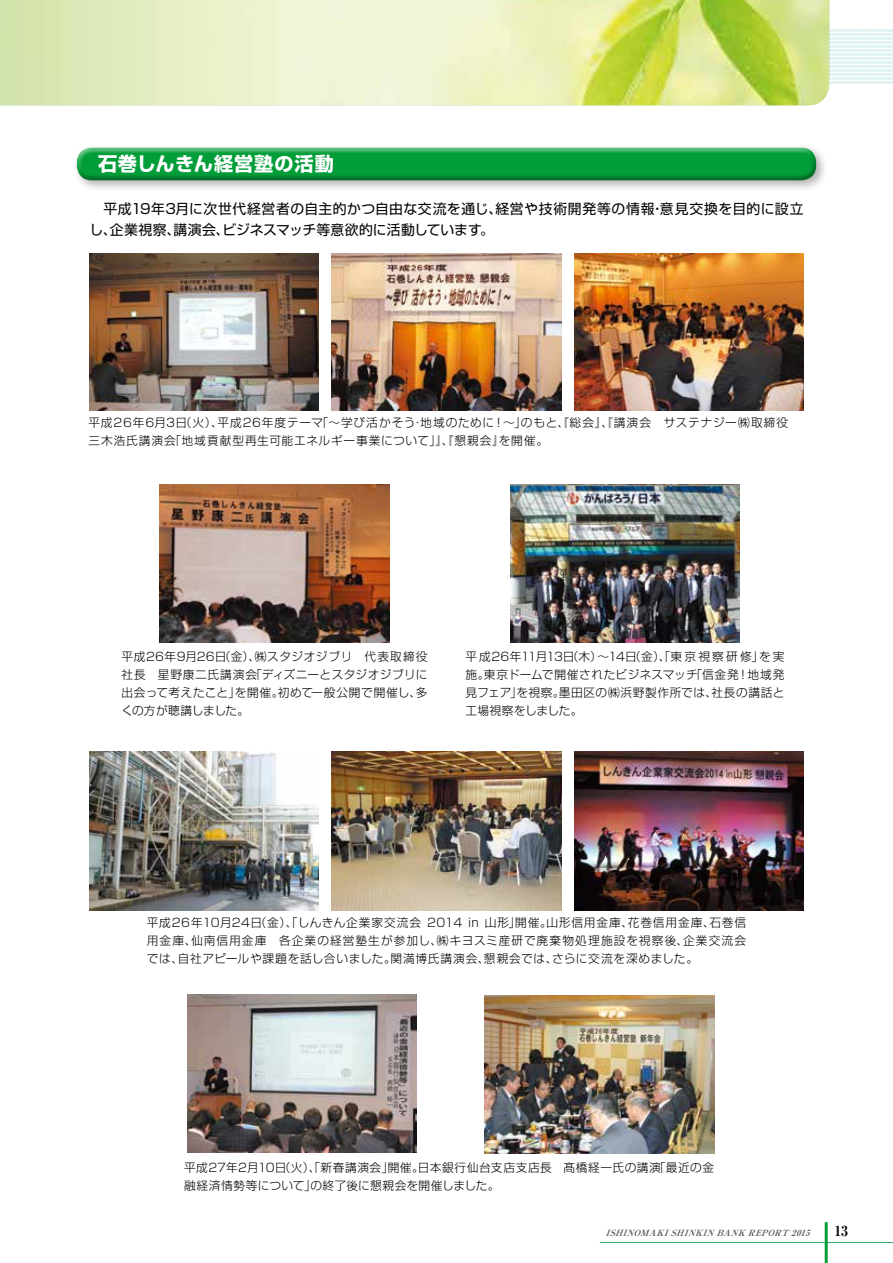
<style>
.page{position:relative;width:893px;height:1263px;background:#fff}
.page>*{position:absolute;margin:0;border:0;box-sizing:border-box;transform-origin:0 0}
.t1{font:700 19.2px "Shin Go Pro";letter-spacing:.045em;color:#fff}
.t2{font:13.8px/21.3px "Shin Go Pro";letter-spacing:.03em;color:#000}
.t3{font:700 expanded 13.8px "Ryumin Pro";color:#000}
.t4{font:300 11.7px/18px "Shin Go Pro";letter-spacing:.05em;color:#000;text-align:justify}
.t5{font:300 11.7px/18px "Shin Go Pro";letter-spacing:.075em;color:#000}
.t6{font:italic 700 expanded 8.55px "Ryumin Pro";color:#595757}
</style>
<div class="page">
<hr style="left:0;top:69px;width:893px;height:2px;background:#e2f3f3">
<hr style="left:0;top:41px;width:893px;height:3px;background:#e2f3f3">
<hr style="left:0;top:61px;width:893px;height:2px;background:#e2f3f3">
<hr style="left:0;top:33px;width:893px;height:2px;background:#e2f3f3">
<hr style="left:0;top:65px;width:893px;height:2px;background:#e2f3f3">
<hr style="left:0;top:37px;width:893px;height:3px;background:#e2f3f3">
<hr style="left:0;top:57px;width:893px;height:2px;background:#e2f3f3">
<hr style="left:0;top:29px;width:893px;height:2px;background:#e2f3f3">
<hr style="left:0;top:73px;width:893px;height:2px;background:#e2f3f3">
<hr style="left:0;top:45px;width:893px;height:3px;background:#e2f3f3">
<hr style="left:0;top:77px;width:893px;height:2px;background:#e2f3f3">
<hr style="left:0;top:49px;width:893px;height:2px;background:#e2f3f3">
<hr style="left:0;top:81px;width:893px;height:2px;background:#e2f3f3">
<hr style="left:0;top:53px;width:893px;height:2px;background:#e2f3f3">
<img style="left:0;top:0;width:829px;height:105px">
<hr style="left:598px;top:1240px;width:295px;height:4px;background:#000;opacity:.3">
<hr style="left:825px;top:1222px;width:3px;height:41px;background:#009d38">
<div style="left:73px;top:143px;width:755px;height:50px;background:#000;opacity:.3"></div>
<div style="left:72px;top:147px;width:746px;height:30px;background:#fff;opacity:.5"></div>
<div style="left:74px;top:151px;width:744px;height:30px;background:#000;opacity:.3"></div>
<img style="left:160px;top:485px;width:229px;height:158px">
<img style="left:187px;top:994px;width:230px;height:159px">
<img style="left:510px;top:485px;width:230px;height:158px">
<img style="left:485px;top:995px;width:229px;height:158px">
<img style="left:89px;top:253px;width:230px;height:158px">
<img style="left:574px;top:253px;width:229px;height:158px">
<img style="left:332px;top:253px;width:229px;height:158px">
<img style="left:89px;top:751px;width:230px;height:159px">
<img style="left:574px;top:751px;width:229px;height:159px">
<img style="left:332px;top:751px;width:229px;height:159px">
<h1 class="t1" style="left:78px;top:149px;width:257px">　石巻しんきん経営塾の活動</h1>
<p class="t2" style="left:89px;top:196px;width:716px">　平成19年3月に次世代経営者の自主的かつ自由な交流を通じ、経営や技術開発等の情報・意見交換を目的に設立し、企業視察、講演会、ビジネスマッチ等意欲的に活動しています。</p>
<p class="t5" style="left:88px;top:412px;width:713px">平成26年6月3日（火）、平成26年度テーマ「～学び活かそう・地域のために！～」のもと、『総会』、『講演会　サステナジー㈱取締役　三木浩氏講演会「地域貢献型再生可能エネルギー事業について」』、『懇親会』を開催。</p>
<p class="t4" style="left:121px;top:646px;width:308px">平成26年9月26日（金）、㈱スタジオジブリ　代表取締役社長　星野康二氏講演会「ディズニーとスタジオジブリに出会って考えたこと」を開催。初めて一般公開で開催し、多くの方が聴講しました。</p>
<p class="t4" style="left:466px;top:646px;width:320px">平成26年11月13日（木）～14日（金）、「東京視察研修」を実施。東京ドームで開催されたビジネスマッチ「信金発！地域発見フェア」を視察。墨田区の㈱浜野製作所では、社長の講話と工場視察をしました。</p>
<p class="t4" style="left:147px;top:912px;width:601px">平成26年10月24日（金）、「しんきん企業家交流会 2014 in 山形」開催。山形信用金庫、花巻信用金庫、石巻信用金庫、仙南信用金庫　各企業の経営塾生が参加し、㈱キヨスミ産研で廃棄物処理施設を視察後、企業交流会では、自社アピールや課題を話し合いました。関満博氏講演会、懇親会では、さらに交流を深めました。</p>
<p class="t4" style="left:184px;top:1157px;width:532px">平成27年2月10日（火）、「新春講演会」開催。日本銀行仙台支店支店長　髙橋経一氏の講演「最近の金融経済情勢等について」の終了後に懇親会を開催しました。</p>
<p class="t6" style="left:606px;top:1226px;width:210px">ISHINOMAKISHINKINBANKREPORT2015</p>
<p class="t3" style="left:834px;top:1220px;width:15px">13</p>
</div>
